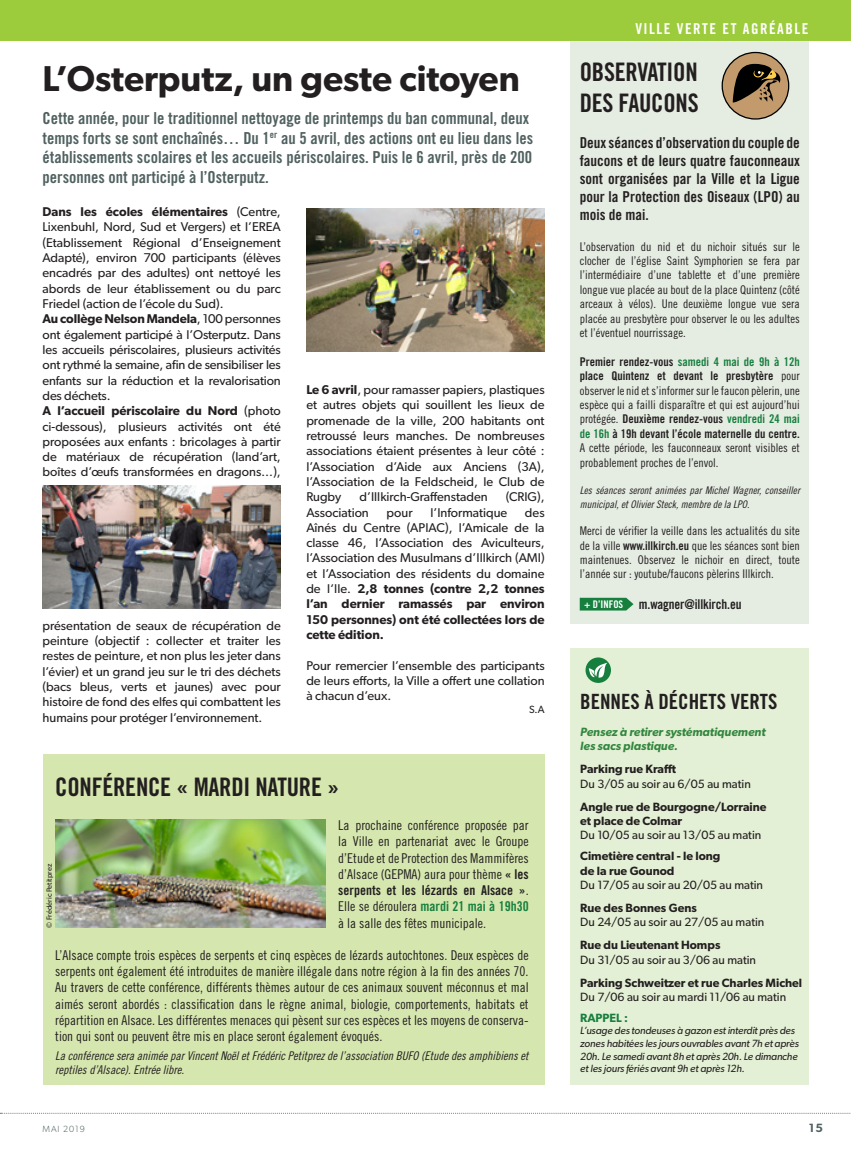
<style>
.page{position:relative;width:851px;height:1149px;background:#fff}
.page>*{position:absolute;margin:0;border:0;box-sizing:border-box;transform-origin:0 0}
.t1{font:600 36px "Gibson";color:#231f20}
.t2{font:25.5px/30.6px "Trade Gothic Bold Cond Twenty";letter-spacing:-.01em;color:#231f20}
.t3{font:21px "Trade Gothic Bold Cond Twenty";color:#231f20}
.t4{font:16.5px/19.8px "Trade Gothic Bold Cond Twenty";color:#506160}
.t5{font:15px/18px "Trade Gothic Bold Cond Twenty";color:#231f20;text-align:justify}
.t6{font:15px "Trade Gothic Bold Cond Twenty";letter-spacing:.1em;color:#fff}
.t7{font:13.5px/16.2px "Trade Gothic Cond Eighteen";color:#231f20;text-align:justify}
.t8{font:13.5px/16.2px "Trade Gothic Bold Cond Twenty";color:#231f20}
.t9{font:12.75px/15.3px "Gibson";color:#231f20;text-align:justify}
.t10{font:12px/14.4px "Trade Gothic Cond Eighteen";color:#231f20;text-align:justify}
.t11{font:600 12px/14.4px "Gibson";color:#231f20}
.t12{font:12px "Gibson";color:#231f20}
.t13{font:12px/14.4px "Trade Gothic Bold Cond Twenty";color:#231f20}
.t14{font:12px/14.4px "Trade Gothic Cond Eighteen Obl";color:#231f20}
.t15{font:italic 600 12px/14.4px "Gibson";color:#32863f}
.t16{font:600 12px "Gibson";color:#167f3e}
.t17{font:600 12px "Gibson";color:#506160}
.t18{font:italic 10.5px/12.6px "Gibson";letter-spacing:-.01em;color:#231f20}
.t19{font:10.5px/14.4px "Trade Gothic Cond Eighteen Obl";color:#231f20}
.t20{font:10.5px "Gibson";color:#231f20}
.t21{font:300 9px "Gibson";letter-spacing:.1em;color:#506160}
.t22{font:7.5px "Gibson";color:#231f20}
.s1{font-weight:600}
.s2{font-family:"Trade Gothic Bold Cond Twenty"}
.s3{font-family:"Trade Gothic Cond Eighteen"}
.s4{color:#167f3e}
.s5{font-size:10.5px;color:#fff}
</style>
<div class="page">
<svg style="left:0;top:1112px;width:850px;height:1px"></svg>
<div style="left:570px;top:27px;width:238px;height:596px;background:#e5ece2"></div>
<div style="left:43px;top:754px;width:501px;height:330px;background:#d5e6ae"></div>
<div style="left:0;top:0;width:850px;height:40px;background:#9ccb3b"></div>
<svg style="left:579px;top:597px;width:54px;height:13px"></svg>
<div style="left:570px;top:648px;width:238px;height:436px;background:#e4f0d5"></div>
<svg style="left:585px;top:657px;width:26px;height:25px"></svg>
<svg style="left:588px;top:662px;width:19px;height:15px"></svg>
<img style="left:55px;top:819px;width:270px;height:108px">
<img style="left:306px;top:208px;width:238px;height:143px">
<img style="left:43px;top:485px;width:238px;height:123px">
<div style="left:722px;top:52px;width:66px;height:67px;background:#c39a6b;border-radius:50%"></div>
<div style="left:721px;top:52px;width:68px;height:68px;border:1px solid #000;border-radius:50%"></div>
<svg style="left:732px;top:64px;width:48px;height:39px"></svg>
<h1 class="t1" style="left:43px;top:57px;width:479px">L’Osterputz, un geste citoyen</h1>
<p class="t4" style="left:43px;top:108px;width:492px">Cette année, pour le traditionnel nettoyage de printemps du ban communal, deux temps forts se sont enchaînés… Du 1<sup>er</sup> au 5 avril, des actions ont eu lieu dans les établissements scolaires et les accueils périscolaires. Puis le 6 avril, près de 200 personnes ont participé à l’Osterputz.</p>
<p class="t9" style="left:43px;top:204px;width:240px;text-align:left"><span class="s1">Dans les écoles élémentaires</span> (Centre, Lixenbuhl, Nord, Sud et Vergers) et l’EREA (Etablissement Régional d’Enseignement Adapté), environ 700 participants (élèves encadrés par des adultes) ont nettoyé les abords de leur établissement ou du parc Friedel (action de l’école du Sud).<br><span class="s1">Au collège Nelson Mandela</span>, 100 personnes ont également participé à l’Osterputz. Dans les accueils périscolaires, plusieurs activités ont rythmé la semaine, afin de sensibiliser les enfants sur la réduction et la revalorisation des déchets.<br><span class="s1">A l’accueil périscolaire du Nord</span> (photo ci-dessous), plusieurs activités ont été proposées aux enfants : bricolages à partir de matériaux de récupération (land’art, boîtes d’œufs transformées en dragons…),</p>
<p class="t9" style="left:43px;top:617px;width:240px">présentation de seaux de récupération de peinture (objectif : collecter et traiter les restes de peinture, et non plus les jeter dans l’évier) et un grand jeu sur le tri des déchets (bacs bleus, verts et jaunes) avec pour histoire de fond des elfes qui combattent les humains pour protéger l’environnement.</p>
<p class="t9" style="left:306px;top:381px;width:240px"><span class="s1">Le 6 avril</span>, pour ramasser papiers, plastiques et autres objets qui souillent les lieux de promenade de la ville, 200 habitants ont retroussé leurs manches. De nombreuses associations étaient présentes à leur côté : l’Association d’Aide aux Anciens (3A), l’Association de la Feldscheid, le Club de Rugby</p>
<p class="t9" style="left:359px;top:489px;width:130px">d’Illkirch-Graffenstaden</p>
<p class="t9" style="left:505px;top:489px;width:40px">(CRIG),</p>
<p class="t9" style="left:306px;top:504px;width:64px">Association</p>
<p class="t9" style="left:386px;top:504px;width:27px">pour</p>
<p class="t9" style="left:430px;top:504px;width:78px">l’Informatique</p>
<p class="t9" style="left:306px;top:504px;width:240px;text-indent:218px">des Aînés du Centre (APIAC), l’Amicale de la classe 46, l’Association des Aviculteurs, l’Association des Musulmans d’Illkirch (AMI) et l’Association des résidents du domaine de l‘Ile. <span class="s1">2,8 tonnes (contre 2,2 tonnes l’an dernier ramassés par environ 150 personnes) ont été collectées lors de cette édition.</span></p>
<p class="t9" style="left:306px;top:657px;width:240px">Pour remercier l’ensemble des participants de leurs efforts, la Ville a offert une collation à chacun d’eux.</p>
<p class="t20" style="left:529px;top:702px;width:17px">S.A</p>
<h2 class="t2" style="left:55px;top:771px;width:285px">CONFÉRENCE « MARDI NATURE »</h2>
<p class="t7" style="left:338px;top:816px;width:192px">La prochaine conférence proposée par la Ville en partenariat avec le Groupe d’Etude et de Protection des Mammifères d’Alsace (GEPMA) aura pour thème <span class="s2">« les</span></p>
<p class="t8" style="left:338px;top:881px;width:192px">serpents et les lézards en Alsace »<span class="s3">.<br>Elle se déroulera</span> <span class="s4">mardi 21 mai à 19h30</span></p>
<p class="t7" style="left:338px;top:914px;width:149px">à la salle des fêtes municipale.</p>
<p class="t7" style="left:55px;top:946px;width:475px">L’Alsace compte trois espèces de serpents et cinq espèces de lézards autochtones. Deux espèces de serpents ont également été introduites de manière illégale dans notre région à la fin des années 70.<br>Au travers de cette conférence, différents thèmes autour de ces animaux souvent méconnus et mal aimés seront abordés : classification dans le règne animal, biologie, comportements, habitats et répartition en Alsace. Les différentes menaces qui pèsent sur ces espèces et les moyens de conserva&shy;tion qui sont ou peuvent être mis en place seront également évoqués.</p>
<p class="t14" style="left:55px;top:1047px;width:474px">La conférence sera animée par Vincent Noël et Frédéric Petitprez de l’association BUFO (Etude des amphibiens et reptiles d’Alsace). Entrée libre.</p>
<p class="t22" style="left:45px;top:927px;width:65px;rotate:-90deg">© Frédéric Petitprez</p>
<p class="t6" style="left:635px;top:20px;width:174px">VILLE VERTE ET AGRÉABLE</p>
<h2 class="t2" style="left:579px;top:57px;width:120px">OBSERVATION<br>DES FAUCONS</h2>
<p class="t5" style="left:579px;top:133px;width:222px">Deux séances d’observation du couple de faucons et de leurs quatre fauconneaux sont organisées par la Ville et la Ligue pour la Protection des Oiseaux (LPO) au mois de mai.</p>
<p class="t10" style="left:579px;top:239px;width:222px">L’observation du nid et du nichoir situés sur le clocher de l’église Saint Symphorien se fera par l’intermédiaire d’une tablette et d’une première longue vue placée au bout de la place Quintenz (côté arceaux à vélos). Une deuxième longue vue sera placée au presbytère pour observer le ou les adultes et l’éventuel nourrissage.</p>
<p class="t13" style="left:579px;top:354px;width:222px">Premier rendez-vous <span class="s4">samedi 4 mai de 9h à 12h </span>place Quintenz et devant le presbytère <span class="s3">pour</span></p>
<p class="t10" style="left:579px;top:383px;width:222px">observer le nid et s’informer sur le faucon pèlerin, une espèce qui a failli disparaître et qui est aujourd’hui</p>
<p class="t13" style="left:579px;top:412px;width:222px"><span class="s3">protégée.</span> Deuxième rendez-vous <span class="s4">vendredi 24 mai de 16h</span> à 19h devant l’école maternelle du centre.</p>
<p class="t10" style="left:579px;top:440px;width:222px">A cette période, les fauconneaux seront visibles et probablement proches de l’envol.</p>
<p class="t19" style="left:579px;top:482px;width:222px">Les séances seront animées par Michel Wagner, conseiller municipal, et Olivier Steck, membre de la LPO.</p>
<p class="t10" style="left:579px;top:523px;width:222px">Merci de vérifier la veille dans les actualités du site de la ville <span class="s2">www.illkirch.eu</span> que les séances sont bien maintenues. Observez le nichoir en direct, toute l’année sur : youtube/faucons pèlerins Illkirch.</p>
<p class="t8" style="left:584px;top:596px;width:159px"><span class="s5">+ D’INFOS</span> m.wagner@illkirch.eu</p>
<h3 class="t3" style="left:580px;top:688px;width:199px">BENNES À DÉCHETS VERTS</h3>
<p class="t15" style="left:580px;top:724px;width:187px">Pensez à retirer systématiquement les sacs plastique.</p>
<p class="t11" style="left:580px;top:761px;width:97px">Parking rue Krafft</p>
<p class="t12" style="left:580px;top:776px;width:172px">Du 3/05 au soir au 6/05 au matin</p>
<p class="t11" style="left:580px;top:798px;width:188px">Angle rue de Bourgogne/Lorraine et place de Colmar</p>
<p class="t12" style="left:580px;top:827px;width:182px">Du 10/05 au soir au 13/05 au matin</p>
<p class="t11" style="left:580px;top:848px;width:142px">Cimetière central - le long de la rue Gounod</p>
<p class="t12" style="left:580px;top:877px;width:184px">Du 17/05 au soir au 20/05 au matin</p>
<p class="t11" style="left:580px;top:899px;width:118px">Rue des Bonnes Gens</p>
<p class="t12" style="left:580px;top:914px;width:186px">Du 24/05 au soir au 27/05 au matin</p>
<p class="t11" style="left:580px;top:937px;width:142px">Rue du Lieutenant Homps</p>
<p class="t12" style="left:580px;top:951px;width:177px">Du 31/05 au soir au 3/06 au matin</p>
<p class="t11" style="left:580px;top:974px;width:223px">Parking Schweitzer et rue Charles Michel</p>
<p class="t12" style="left:580px;top:989px;width:207px">Du 7/06 au soir au mardi 11/06 au matin</p>
<p class="t16" style="left:580px;top:1010px;width:49px">RAPPEL :</p>
<p class="t18" style="left:580px;top:1023px;width:220px">L’usage des tondeuses à gazon est interdit près des zones habitées les jours ouvrables avant 7h et après 20h. Le samedi avant 8h et après 20h. Le dimanche et les jours fériés avant 9h et après 12h.</p>
<p class="t21" style="left:43px;top:1122px;width:44px">MAI 2019</p>
<p class="t17" style="left:808px;top:1120px;width:16px">15</p>
</div>
